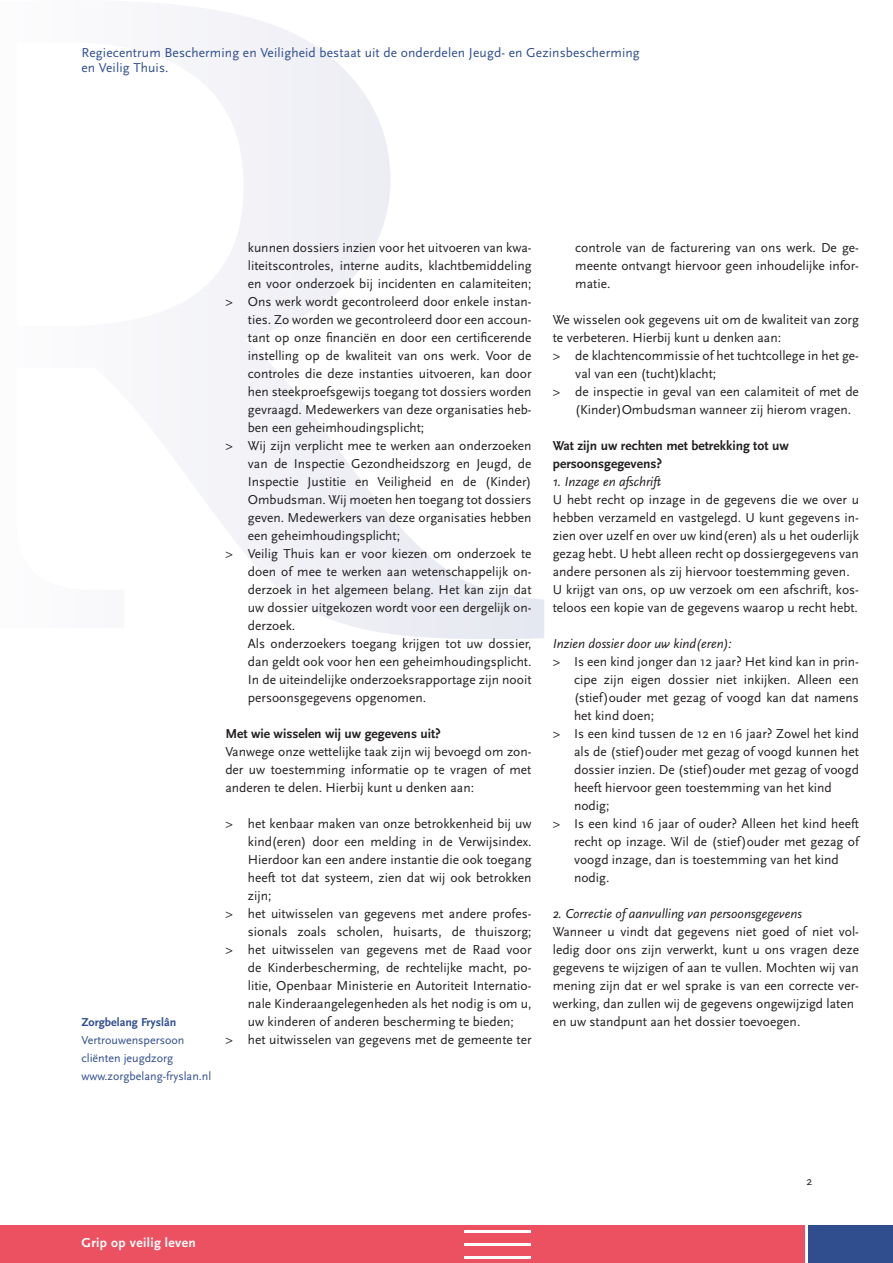
<style>
.page{position:relative;width:893px;height:1263px;background:#fff}
.page>*{position:absolute;margin:0;border:0;box-sizing:border-box;transform-origin:0 0}
.t1{font:13.5px/18px "Scala Sans";color:#231f20;text-align:justify}
.t2{font:13.5px/15px "Scala Sans";letter-spacing:.01em;color:#304e8e}
.t3{font:italic 13.5px "Scala Sans";color:#231f20}
.t4{font:13.5px/18px "Scala Sans Bold LF";color:#231f20}
.t5{font:700 13.5px "Scala Sans";letter-spacing:.025em;color:#fff}
.t6{font:12px/18px "Scala Sans";color:#304e8e}
.t7{font:700 12px "Scala Sans";color:#304e8e}
.t8{font:12px "Scala Sans";color:#231f20}
.s1{font-style:italic}
</style>
<div class="page">
<svg style="left:197px;top:8px;width:347px;height:631px"></svg>
<div style="left:806px;top:1225px;width:87px;height:38px;background:#304e8e"></div>
<div style="left:0;top:1225px;width:808px;height:38px;background:#ec5161"></div>
<hr style="left:465px;top:1230px;width:66px;height:3px;background:#fff">
<hr style="left:465px;top:1243px;width:66px;height:3px;background:#fff">
<hr style="left:465px;top:1256px;width:66px;height:2px;background:#fff">
<hr style="left:805px;top:1220px;width:2px;height:43px;background:#fff">
<p class="t2" style="left:81px;top:45px;width:560px">Regiecentrum Bescherming en Veiligheid bestaat uit de onderdelen Jeugd- en Gezinsbescherming en Veilig Thuis.</p>
<p class="t7" style="left:81px;top:1016px;width:96px">Zorgbelang Fryslân</p>
<p class="t6" style="left:81px;top:1031px;width:131px">Vertrouwenspersoon cliënten jeugdzorg www.zorgbelang-fryslan.nl</p>
<p class="t1" style="left:248px;top:239px;width:285px">kunnen dossiers inzien voor het uitvoeren van kwa-</p>
<p class="t1" style="left:248px;top:257px;width:285px">liteitscontroles, interne audits, klachtbemiddeling</p>
<p class="t1" style="left:248px;top:275px;width:285px">en voor onderzoek bij incidenten en calamiteiten;</p>
<p class="t1" style="left:225px;top:293px;width:308px">&gt; Ons werk wordt gecontroleerd door enkele instan-</p>
<p class="t1" style="left:248px;top:311px;width:285px">ties. Zo worden we gecontroleerd door een accoun-</p>
<p class="t1" style="left:248px;top:329px;width:285px">tant op onze financiën en door een certificerende</p>
<p class="t1" style="left:248px;top:347px;width:285px">instelling op de kwaliteit van ons werk. Voor de</p>
<p class="t1" style="left:248px;top:365px;width:285px">controles die deze instanties uitvoeren, kan door</p>
<p class="t1" style="left:248px;top:383px;width:285px">hen steekproefsgewijs toegang tot dossiers worden</p>
<p class="t1" style="left:248px;top:401px;width:285px">gevraagd. Medewerkers van deze organisaties heb-</p>
<p class="t1" style="left:248px;top:419px;width:178px">ben een geheimhoudingsplicht;</p>
<p class="t1" style="left:225px;top:437px;width:308px">&gt; Wij zijn verplicht mee te werken aan onderzoeken</p>
<p class="t1" style="left:248px;top:455px;width:285px">van de Inspectie Gezondheidszorg en Jeugd, de</p>
<p class="t1" style="left:248px;top:473px;width:285px">Inspectie Justitie en Veiligheid en de (Kinder)</p>
<p class="t1" style="left:248px;top:491px;width:285px">Ombudsman. Wij moeten hen toegang tot dossiers</p>
<p class="t1" style="left:248px;top:509px;width:285px">geven. Medewerkers van deze organisaties hebben</p>
<p class="t1" style="left:248px;top:527px;width:154px">een geheimhoudingsplicht;</p>
<p class="t1" style="left:225px;top:545px;width:308px">&gt; Veilig Thuis kan er voor kiezen om onderzoek te</p>
<p class="t1" style="left:248px;top:563px;width:285px">doen of mee te werken aan wetenschappelijk on-</p>
<p class="t1" style="left:248px;top:581px;width:285px">derzoek in het algemeen belang. Het kan zijn dat</p>
<p class="t1" style="left:248px;top:599px;width:285px">uw dossier uitgekozen wordt voor een dergelijk on-</p>
<p class="t1" style="left:248px;top:617px;width:49px">derzoek.</p>
<p class="t1" style="left:248px;top:635px;width:285px">Als onderzoekers toegang krijgen tot uw dossier,</p>
<p class="t1" style="left:248px;top:653px;width:285px">dan geldt ook voor hen een geheimhoudingsplicht.</p>
<p class="t1" style="left:248px;top:671px;width:285px">In de uiteindelijke onderzoeksrapportage zijn nooit</p>
<p class="t1" style="left:248px;top:689px;width:180px">persoonsgegevens opgenomen.</p>
<p class="t4" style="left:225px;top:725px;width:217px">Met wie wisselen wij uw gegevens uit?</p>
<p class="t1" style="left:225px;top:743px;width:308px">Vanwege onze wettelijke taak zijn wij bevoegd om zon&shy;der uw toestemming informatie op te vragen of met anderen te delen. Hierbij kunt u denken aan:</p>
<p class="t1" style="left:225px;top:815px;width:308px">&gt; het kenbaar maken van onze betrokkenheid bij uw</p>
<p class="t1" style="left:248px;top:833px;width:285px">kind(eren) door een melding in de Verwijsindex.</p>
<p class="t1" style="left:248px;top:851px;width:285px">Hierdoor kan een andere instantie die ook toegang</p>
<p class="t1" style="left:248px;top:869px;width:285px">heeft tot dat systeem, zien dat wij ook betrokken</p>
<p class="t1" style="left:248px;top:887px;width:25px">zijn;</p>
<p class="t1" style="left:225px;top:905px;width:308px">&gt; het uitwisselen van gegevens met andere profes-</p>
<p class="t1" style="left:248px;top:923px;width:285px">sionals zoals scholen, huisarts, de thuiszorg;</p>
<p class="t1" style="left:225px;top:941px;width:308px">&gt; het uitwisselen van gegevens met de Raad voor</p>
<p class="t1" style="left:248px;top:959px;width:285px">de Kinderbescherming, de rechtelijke macht, po-</p>
<p class="t1" style="left:248px;top:977px;width:285px">litie, Openbaar Ministerie en Autoriteit Internatio-</p>
<p class="t1" style="left:248px;top:995px;width:285px">nale Kinderaangelegenheden als het nodig is om u,</p>
<p class="t1" style="left:248px;top:1013px;width:268px">uw kinderen of anderen bescherming te bieden;</p>
<p class="t1" style="left:225px;top:1031px;width:308px">&gt; het uitwisselen van gegevens met de gemeente ter</p>
<p class="t1" style="left:575px;top:239px;width:285px">controle van de facturering van ons werk. De ge&shy;meente ontvangt hiervoor geen inhoudelijke infor&shy;matie.</p>
<p class="t1" style="left:553px;top:311px;width:308px">We wisselen ook gegevens uit om de kwaliteit van zorg</p>
<p class="t1" style="left:553px;top:329px;width:230px">te verbeteren. Hierbij kunt u denken aan:</p>
<p class="t1" style="left:553px;top:347px;width:308px">&gt; de klachtencommissie of het tuchtcollege in het ge-</p>
<p class="t1" style="left:575px;top:365px;width:142px">val van een (tucht)klacht;</p>
<p class="t1" style="left:553px;top:383px;width:308px">&gt; de inspectie in geval van een calamiteit of met de</p>
<p class="t1" style="left:575px;top:401px;width:277px">(Kinder)Ombudsman wanneer zij hierom vragen.</p>
<p class="t4" style="left:553px;top:437px;width:237px">Wat zijn uw rechten met betrekking tot uw persoonsgegevens?</p>
<p class="t3" style="left:553px;top:474px;width:110px">1. Inzage en afschrift</p>
<p class="t1" style="left:553px;top:491px;width:308px;text-align:left">U hebt recht op inzage in de gegevens die we over u hebben verzameld en vastgelegd. U kunt gegevens in&shy;zien over uzelf en over uw kind(eren) als u het ouderlijk gezag hebt. U hebt alleen recht op dossiergegevens van andere personen als zij hiervoor toestemming geven.<br>U krijgt van ons, op uw verzoek om een afschrift, kos&shy;teloos een kopie van de gegevens waarop u recht hebt.</p>
<p class="t3" style="left:553px;top:636px;width:181px">Inzien dossier door uw kind(eren):</p>
<p class="t1" style="left:553px;top:653px;width:308px"><span class="s1">&gt;</span> Is een kind jonger dan 12 jaar? Het kind kan in prin-</p>
<p class="t1" style="left:574px;top:671px;width:286px">cipe zijn eigen dossier niet inkijken. Alleen een</p>
<p class="t1" style="left:574px;top:689px;width:286px">(stief)ouder met gezag of voogd kan dat namens</p>
<p class="t1" style="left:574px;top:707px;width:82px">het kind doen;</p>
<p class="t1" style="left:553px;top:725px;width:308px">&gt; Is een kind tussen de 12 en 16 jaar? Zowel het kind</p>
<p class="t1" style="left:574px;top:743px;width:286px">als de (stief)ouder met gezag of voogd kunnen het</p>
<p class="t1" style="left:574px;top:761px;width:286px">dossier inzien. De (stief)ouder met gezag of voogd</p>
<p class="t1" style="left:574px;top:779px;width:259px">heeft hiervoor geen toestemming van het kind</p>
<p class="t1" style="left:574px;top:797px;width:37px">nodig;</p>
<p class="t1" style="left:553px;top:815px;width:308px">&gt; Is een kind 16 jaar of ouder? Alleen het kind heeft</p>
<p class="t1" style="left:574px;top:833px;width:286px">recht op inzage. Wil de (stief)ouder met gezag of</p>
<p class="t1" style="left:574px;top:851px;width:266px">voogd inzage, dan is toestemming van het kind</p>
<p class="t1" style="left:574px;top:869px;width:37px">nodig.</p>
<p class="t3" style="left:553px;top:906px;width:251px">2. Correctie of aanvulling van persoonsgegevens</p>
<p class="t1" style="left:553px;top:923px;width:308px;text-align:left">Wanneer u vindt dat gegevens niet goed of niet vol&shy;ledig door ons zijn verwerkt, kunt u ons vragen deze gegevens te wijzigen of aan te vullen. Mochten wij van mening zijn dat er wel sprake is van een correcte ver&shy;werking, dan zullen wij de gegevens ongewijzigd laten en uw standpunt aan het dossier toevoegen.</p>
<p class="t5" style="left:81px;top:1235px;width:116px">Grip op veilig leven</p>
<p class="t8" style="left:806px;top:1174px;width:7px">2</p>
</div>
